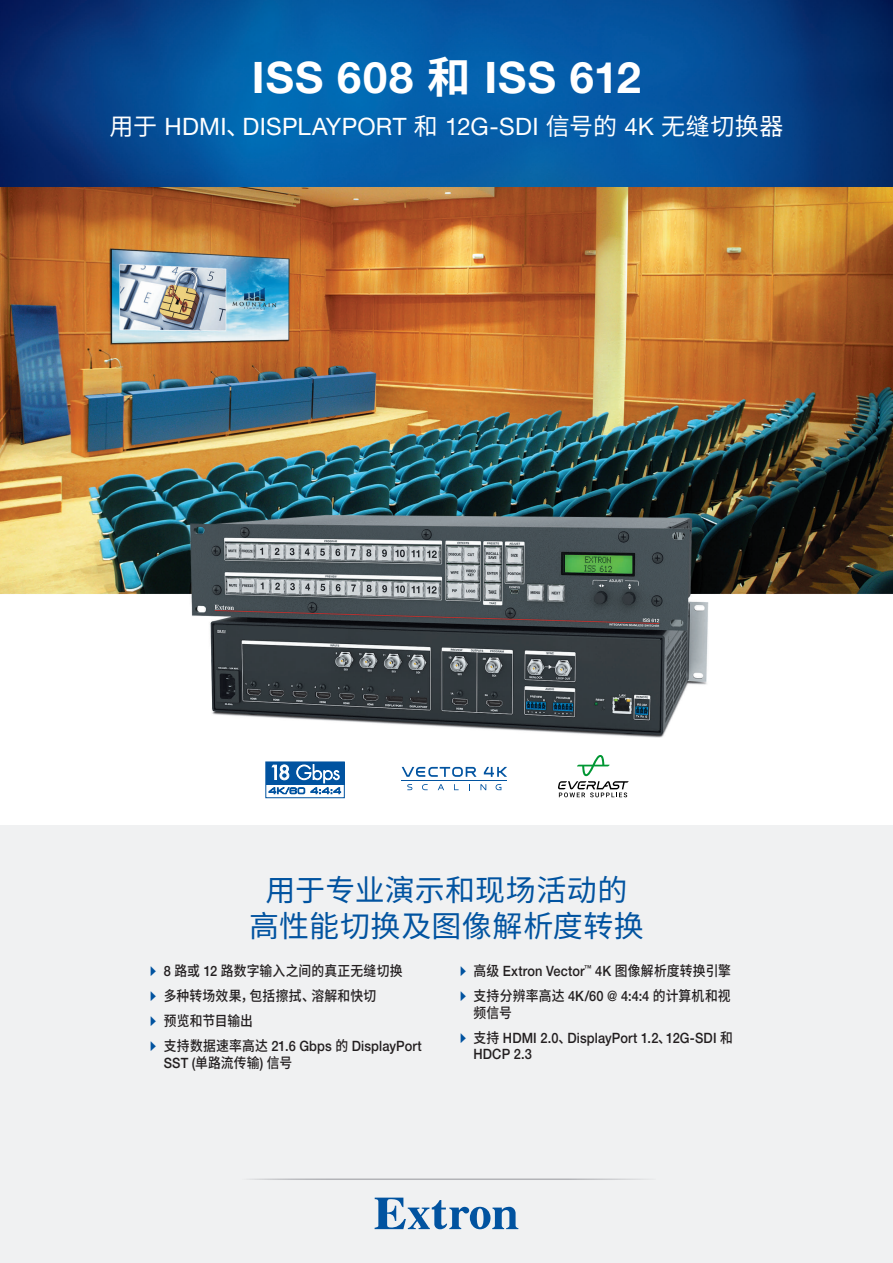
<style>
.page{position:relative;width:893px;height:1263px;background:#fff}
.page>*{position:absolute;margin:0;border:0;box-sizing:border-box;transform-origin:0 0}
.front_product_name{font:700 43.5px "Helvetica Neue LT Std";letter-spacing:.025em;color:#fff}
.front_subtitle{font:30px/36px "Source Han Sans CN";letter-spacing:.01em;color:#0153a0;text-align:center}
.front_product_subti{font:24px "Helvetica Neue LT Std";letter-spacing:.01em;color:#fff}
.t1{font:500 14.25px/16.5px "Helvetica Neue LT Std";letter-spacing:.01em;color:#231f20;scale:.9 1}
.t2{font:500 14.25px/16.5px "Source Han Sans CN";letter-spacing:.015em;color:#231f20;scale:.9 1}
.s1{font-family:"Source Han Sans CN"}
.s2{font-family:"Quick Type Pi";font-weight:400;color:#0153a0}
.s3{font-family:"Helvetica Neue LT Std"}
</style>
<div class="page">
<img style="left:0;top:186px;width:893px;height:552px">
<img style="left:0;top:0;width:893px;height:186px">
<div style="left:0;top:826px;width:893px;height:437px;background:#f0f1f2"></div>
<svg style="left:375px;top:1197px;width:143px;height:32px"></svg>
<hr style="left:237px;top:1178px;width:419px;height:2px;background:#b2b3b7">
<svg style="left:484px;top:767px;width:23px;height:10px"></svg>
<svg style="left:402px;top:767px;width:75px;height:10px"></svg>
<hr style="left:402px;top:780px;width:105px;height:1px;background:#0153a0">
<svg style="left:407px;top:784px;width:5px;height:6px"></svg>
<svg style="left:480px;top:784px;width:6px;height:6px"></svg>
<svg style="left:422px;top:784px;width:6px;height:6px"></svg>
<svg style="left:438px;top:784px;width:6px;height:6px"></svg>
<svg style="left:496px;top:784px;width:5px;height:6px"></svg>
<svg style="left:267px;top:784px;width:76px;height:11px"></svg>
<div style="left:266px;top:762px;width:78px;height:22px;background:#0153a0"></div>
<svg style="left:269px;top:764px;width:72px;height:30px"></svg>
<svg style="left:558px;top:755px;width:71px;height:42px"></svg>
<p class="front_product_name" style="left:252px;top:50px;width:390px">ISS 608 <span class="s1">和</span> ISS 612</p>
<p class="front_product_subti" style="left:109px;top:112px;width:675px"><span class="s1">用于</span> HDMI<span class="s1">、</span>DISPLAYPORT <span class="s1">和</span> 12G-SDI <span class="s1">信号的</span> 4K <span class="s1">无缝切换器</span></p>
<p class="front_subtitle" style="left:249px;top:872px;width:396px">用于专业演示和现场活动的高性能切换及图像解析度转换</p>
<p class="t2" style="left:150px;top:963px;width:282px"><span class="s2">A</span> <span class="s3">8</span> 路或 <span class="s3">12</span> 路数字输入之间的真正无缝切换</p>
<p class="t2" style="left:150px;top:988px;width:253px"><span class="s2">A</span> 多种转场效果，包括擦拭、溶解和快切</p>
<p class="t2" style="left:150px;top:1013px;width:116px"><span class="s2">A</span> 预览和节目输出</p>
<p class="t1" style="left:164px;top:1038px;width:288px;text-indent:-14px"><span class="s2">A</span> <span class="s1">支持数据速率高达</span> 21.6 Gbps <span class="s1">的</span> DisplayPort<br>SST (<span class="s1">单路流传输</span>) <span class="s1">信号</span></p>
<p class="t1" style="left:460px;top:962px;width:303px"><span class="s2">A</span> <span class="s1">高级</span> Extron Vector<sup>™</sup> 4K <span class="s1">图像解析度转换引擎</span></p>
<p class="t2" style="left:473px;top:988px;width:287px;text-indent:-14px"><span class="s2">A</span> 支持分辨率高达 <span class="s3">4K/60 @ 4:4:4</span> 的计算机和视频信号</p>
<p class="t1" style="left:473px;top:1029px;width:290px;text-indent:-14px"><span class="s2">A</span> <span class="s1">支持</span> HDMI 2.0<span class="s1">、</span>DisplayPort 1.2<span class="s1">、</span>12G‑SDI <span class="s1">和<br></span>HDCP 2.3</p>
</div>
